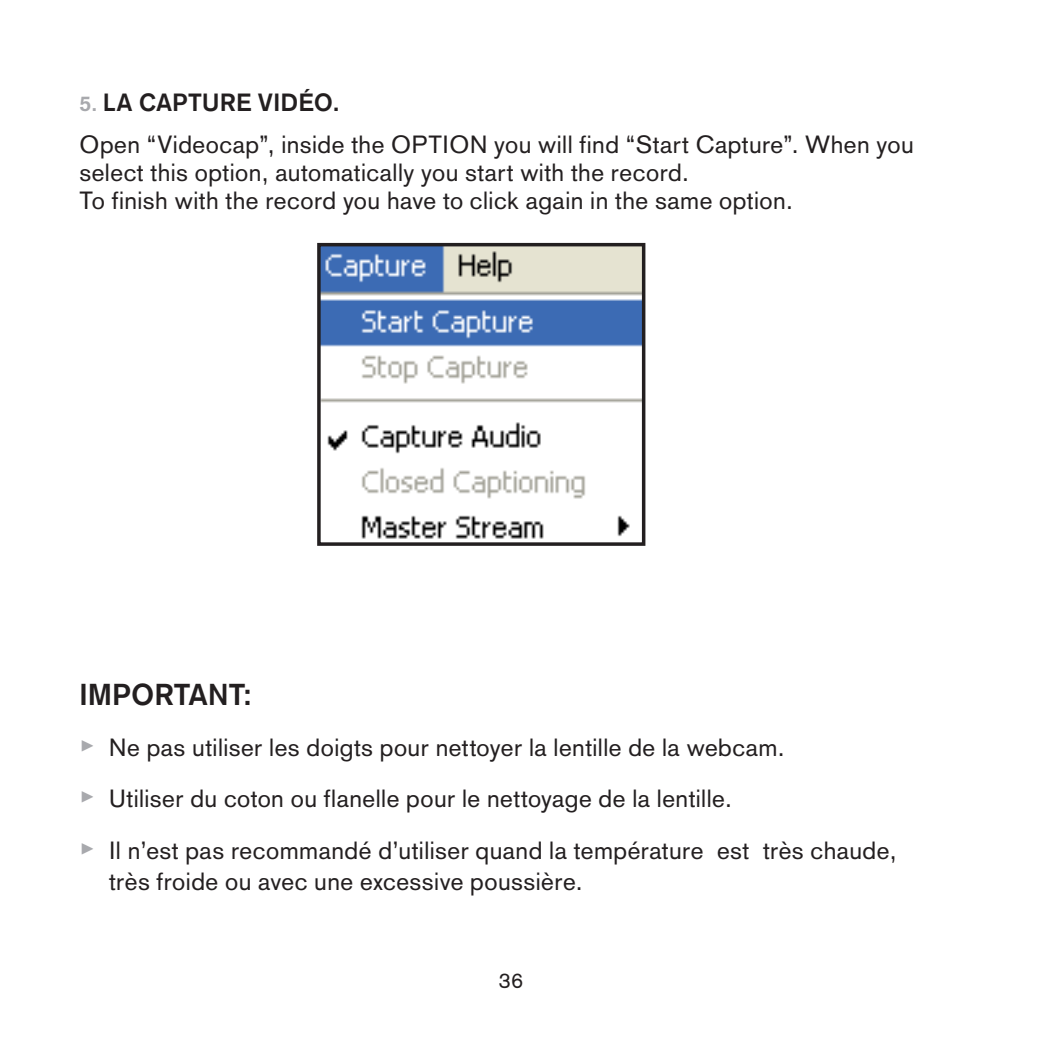
<style>
.page{position:relative;width:1042px;height:1042px;background:#fff}
.page>*{position:absolute;margin:0;border:0;box-sizing:border-box;transform-origin:0 0}
.t1{font:700 29.75px "Akzidenz Grotesk";letter-spacing:.02em;color:#231f20}
.t2{font:24.5px/51.4px "Akzidenz Grotesk";letter-spacing:.02em;color:#231f20}
.t3{font:21px "Akzidenz Grotesk";color:#231f20}
.s1{font-weight:700;font-size:21px;color:#a8a9ad}
.s2{font-weight:700}
.s3{font-family:"Knockout HTF49 Liteweight";font-size:42px;color:#a8a9ad}
</style>
<div class="page">
<img style="left:322px;top:248px;width:318px;height:291px">
<div style="left:317px;top:243px;width:328px;height:303px;border:4px solid #231f20"></div>
<p class="t2" style="left:79px;top:81px;width:836px;line-height:42px"><span class="s1">5.</span> <span class="s2">LA CAPTURE VIDÉO.<br></span>Open “Videocap”, inside the OPTION you will find “Start Capture”. When you</p>
<p class="t2" style="left:79px;top:158px;width:715px;line-height:28px">select this option, automatically you start with the record.<br>To finish with the record you have to click again in the same option.</p>
<p class="t1" style="left:79px;top:676px;width:174px">IMPORTANT:</p>
<p class="t2" style="left:79px;top:721px;width:818px"><span class="s3">≥</span> Ne pas utiliser les doigts pour nettoyer la lentille de la webcam.<br><span class="s3">≥</span> Utiliser du coton ou flanelle pour le nettoyage de la lentille.<br><span class="s3">≥</span> Il n’est pas recommandé d’utiliser quand la température est très chaude,</p>
<p class="t2" style="left:109px;top:856px;width:475px">très froide ou avec une excessive poussière.</p>
<p class="t3" style="left:499px;top:968px;width:26px">36</p>
</div>
